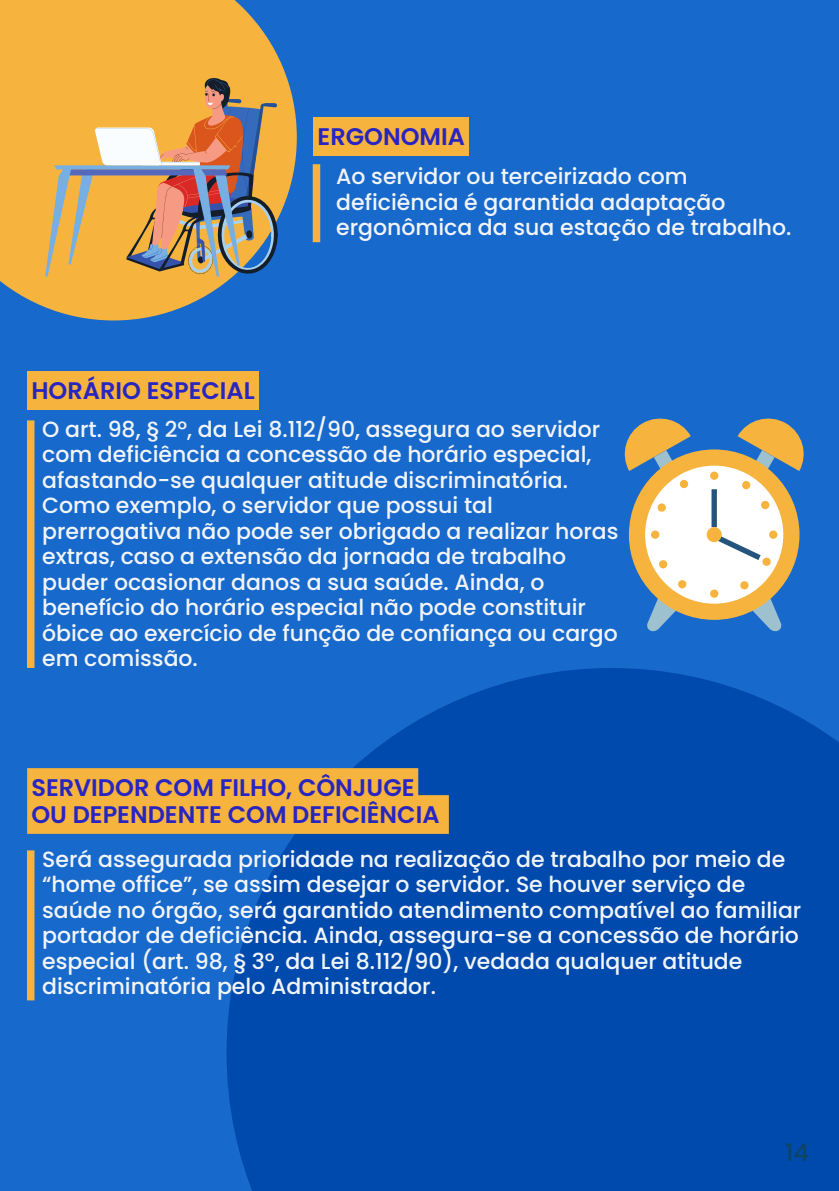
<style>
.page{position:relative;width:839px;height:1191px;background:#fff}
.page>*{position:absolute;margin:0;border:0;box-sizing:border-box;transform-origin:0 0}
.t1{font:600 24px/27px "Poppins";color:#2925c0}
.t2{font:500 24px "Poppins";color:#0d4566}
.t3{font:500 22px/25.6px "Poppins";color:#f2f5f8}
</style>
<div class="page">
<div style="left:0;top:0;width:838px;height:1191px;background:#1869cc"></div>
<div style="left:27px;top:420px;width:7px;height:248px;background:#f6b43e"></div>
<div style="left:27px;top:850px;width:7px;height:150px;background:#f6b43e"></div>
<div style="left:313px;top:164px;width:7px;height:78px;background:#f6b43e"></div>
<svg style="left:226px;top:668px;width:612px;height:523px;background:#024db0"></svg>
<svg style="left:0;top:0;width:297px;height:320px;fill:#f6b43e"></svg>
<svg style="left:45px;top:77px;width:233px;height:200px;background:#cba064"></svg>
<div style="left:629px;top:449px;width:170px;height:171px;background:#f6b43e;border-radius:50%"></div>
<div style="left:645px;top:466px;width:138px;height:138px;background:#fff;border-radius:50%"></div>
<div style="left:711px;top:489px;width:5px;height:38px;background:#24537d"></div>
<svg style="left:706px;top:527px;width:15px;height:15px"></svg>
<div style="left:710px;top:590px;width:8px;height:8px;background:#f6b43e;border-radius:50%"></div>
<div style="left:710px;top:472px;width:8px;height:8px;background:#f6b43e;border-radius:50%"></div>
<div style="left:651px;top:531px;width:8px;height:8px;background:#f6b43e;border-radius:50%"></div>
<div style="left:769px;top:531px;width:8px;height:8px;background:#f6b43e;border-radius:50%"></div>
<svg style="left:645px;top:580px;width:42px;height:52px"></svg>
<svg style="left:737px;top:418px;width:67px;height:72px"></svg>
<svg style="left:659px;top:560px;width:9px;height:9px"></svg>
<svg style="left:761px;top:500px;width:9px;height:10px"></svg>
<svg style="left:657px;top:503px;width:9px;height:9px"></svg>
<svg style="left:707px;top:529px;width:64px;height:37px"></svg>
<svg style="left:624px;top:418px;width:66px;height:71px"></svg>
<svg style="left:739px;top:581px;width:43px;height:51px"></svg>
<div style="left:27px;top:372px;width:231px;height:38px;background:#f6b43e"></div>
<div style="left:27px;top:768px;width:422px;height:66px;background:#f6b43e"></div>
<div style="left:313px;top:117px;width:156px;height:39px;background:#f6b43e"></div>
<p class="t1" style="left:317px;top:123px;width:149px">ERGONOMIA</p>
<p class="t1" style="left:31px;top:377px;width:225px">HORÁRIO ESPECIAL</p>
<p class="t3" style="left:336px;top:164px;width:456px">Ao servidor ou terceirizado com deficiência é garantida adaptação ergonômica da sua estação de trabalho.</p>
<p class="t3" style="left:42px;top:416px;width:577px">O art. 98, § 2º, da Lei 8.112/90, assegura ao servidor com deficiência a concessão de horário especial, afastando-se qualquer atitude discriminatória.<br>Como exemplo, o servidor que possui tal prerrogativa não pode ser obrigado a realizar horas extras, caso a extensão da jornada de trabalho puder ocasionar danos a sua saúde. Ainda, o benefício do horário especial não pode constituir óbice ao exercício de função de confiança ou cargo em comissão.</p>
<p class="t1" style="left:31px;top:774px;width:409px">SERVIDOR COM FILHO, CÔNJUGE<br>OU DEPENDENTE COM DEFICIÊNCIA</p>
<p class="t3" style="left:42px;top:846px;width:760px">Será assegurada prioridade na realização de trabalho por meio de “home office”, se assim desejar o servidor. Se houver serviço de saúde no órgão, será garantido atendimento compatível ao familiar portador de deficiência. Ainda, assegura-se a concessão de horário especial (art. 98, § 3º, da Lei 8.112/90), vedada qualquer atitude discriminatória pelo Administrador.</p>
<p class="t2" style="left:785px;top:1135px;width:25px">14</p>
</div>
